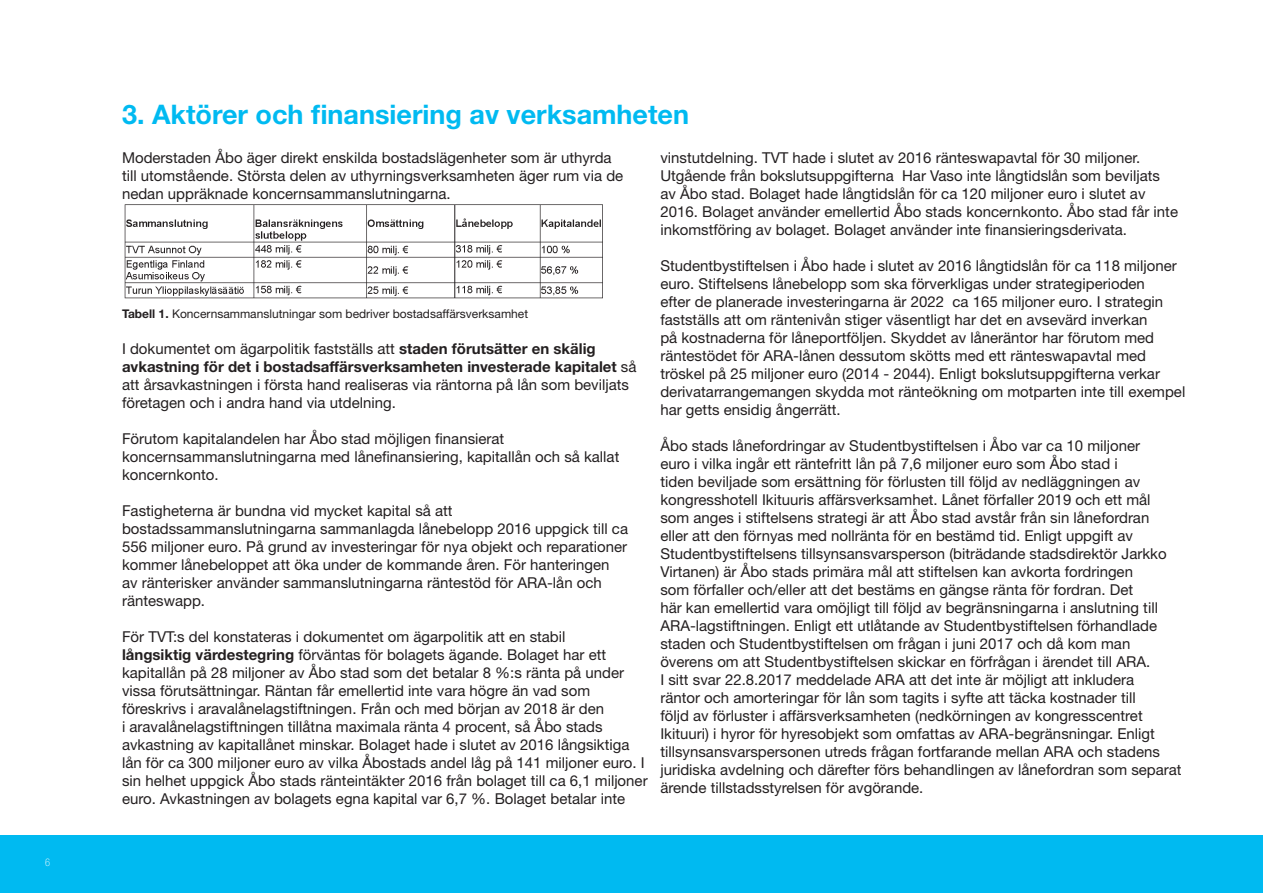
<style>
.page{position:relative;width:1263px;height:893px;background:#fff}
.page>*{position:absolute;margin:0;border:0;box-sizing:border-box;transform-origin:0 0}
.t1{font:700 27px "Helvetica Neue LT Std";color:#00baf1}
.t2{font:15px/18px "Helvetica Neue LT Std";color:#231f20}
.t3{font:12px "Helvetica Neue LT Std";color:#231f20}
.t4{font:100 condensed 10.5px "Helvetica Neue LT Std";color:#fff}
.s1{font-weight:700}
</style>
<div class="page">
<div style="left:0;top:835px;width:1263px;height:58px;background:#00baf1"></div>
<img style="left:124px;top:204px;width:479px;height:95px">
<p class="t4" style="left:45px;top:856px;width:7px">6</p>
<h1 class="t1" style="left:122px;top:98px;width:569px">3. Aktörer och finansiering av verksamheten</h1>
<p class="t2" style="left:122px;top:148px;width:503px">Moderstaden Åbo äger direkt enskilda bostadslägenheter som är uthyrda till utomstående. Största delen av uthyrningsverksamheten äger rum via de nedan uppräknade koncernsammanslutningarna.</p>
<p class="t2" style="left:660px;top:148px;width:519px">vinstutdelning. TVT hade i slutet av 2016 ränteswapavtal för 30 miljoner.<br>Utgående från bokslutsuppgifterna Har Vaso inte långtidslån som beviljats av Åbo stad. Bolaget hade långtidslån för ca 120 miljoner euro i slutet av 2016. Bolaget använder emellertid Åbo stads koncernkonto. Åbo stad får inte inkomstföring av bolaget. Bolaget använder inte finansieringsderivata.</p>
<p class="t2" style="left:660px;top:256px;width:526px">Studentbystiftelsen i Åbo hade i slutet av 2016 långtidslån för ca 118 miljoner euro. Stiftelsens lånebelopp som ska förverkligas under strategiperioden<br>efter de planerade investeringarna är 2022 ca 165 miljoner euro. I strategin fastställs att om räntenivån stiger väsentligt har det en avsevärd inverkan<br>på kostnaderna för låneportföljen. Skyddet av låneräntor har förutom med räntestödet för ARA-lånen dessutom skötts med ett ränteswapavtal med tröskel på 25 miljoner euro (2014 - 2044). Enligt bokslutsuppgifterna verkar derivatarrangemangen skydda mot ränteökning om motparten inte till exempel har getts ensidig ångerrätt.</p>
<p class="t2" style="left:660px;top:436px;width:523px">Åbo stads lånefordringar av Studentbystiftelsen i Åbo var ca 10 miljoner<br>euro i vilka ingår ett räntefritt lån på 7,6 miljoner euro som Åbo stad i<br>tiden beviljade som ersättning för förlusten till följd av nedläggningen av kongresshotell Ikituuris affärsverksamhet. Lånet förfaller 2019 och ett mål som anges i stiftelsens strategi är att Åbo stad avstår från sin lånefordran<br>eller att den förnyas med nollränta för en bestämd tid. Enligt uppgift av Studentbystiftelsens tillsynsansvarsperson (biträdande stadsdirektör Jarkko Virtanen) är Åbo stads primära mål att stiftelsen kan avkorta fordringen<br>som förfaller och/eller att det bestäms en gängse ränta för fordran. Det<br>här kan emellertid vara omöjligt till följd av begränsningarna i anslutning till ARA-lagstiftningen. Enligt ett utlåtande av Studentbystiftelsen förhandlade staden och Studentbystiftelsen om frågan i juni 2017 och då kom man överens om att Studentbystiftelsen skickar en förfrågan i ärendet till ARA.<br>I sitt svar 22.8.2017 meddelade ARA att det inte är möjligt att inkludera<br>räntor och amorteringar för lån som tagits i syfte att täcka kostnader till<br>följd av förluster i affärsverksamheten (nedkörningen av kongresscentret Ikituuri) i hyror för hyresobjekt som omfattas av ARA-begränsningar. Enligt tillsynsansvarspersonen utreds frågan fortfarande mellan ARA och stadens juridiska avdelning och därefter förs behandlingen av lånefordran som separat ärende tillstadsstyrelsen för avgörande.</p>
<p class="t3" style="left:122px;top:306px;width:408px"><span class="s1">Tabell 1.</span> Koncernsammanslutningar som bedriver bostadsaffärsverksamhet</p>
<p class="t2" style="left:122px;top:339px;width:516px">I dokumentet om ägarpolitik fastställs att <span class="s1">staden förutsätter en skälig avkastning för det i bostadsaffärsverksamheten investerade kapitalet</span> så att årsavkastningen i första hand realiseras via räntorna på lån som beviljats företagen och i andra hand via utdelning.</p>
<p class="t2" style="left:122px;top:429px;width:499px">Förutom kapitalandelen har Åbo stad möjligen finansierat koncernsammanslutningarna med lånefinansiering, kapitallån och så kallat koncernkonto.</p>
<p class="t2" style="left:122px;top:501px;width:508px">Fastigheterna är bundna vid mycket kapital så att bostadssammanslutningarna sammanlagda lånebelopp 2016 uppgick till ca 556 miljoner euro. På grund av investeringar för nya objekt och reparationer kommer lånebeloppet att öka under de kommande åren. För hanteringen av ränterisker använder sammanslutningarna räntestöd för ARA-lån och ränteswapp.</p>
<p class="t2" style="left:122px;top:627px;width:527px">För TVT:s del konstateras i dokumentet om ägarpolitik att en stabil<br><span class="s1">långsiktig värdestegring</span> förväntas för bolagets ägande. Bolaget har ett kapitallån på 28 miljoner av Åbo stad som det betalar 8 %:s ränta på under vissa förutsättningar. Räntan får emellertid inte vara högre än vad som föreskrivs i aravalånelagstiftningen. Från och med början av 2018 är den<br>i aravalånelagstiftningen tillåtna maximala ränta 4 procent, så Åbo stads avkastning av kapitallånet minskar. Bolaget hade i slutet av 2016 långsiktiga lån för ca 300 miljoner euro av vilka Åbostads andel låg på 141 miljoner euro. I sin helhet uppgick Åbo stads ränteintäkter 2016 från bolaget till ca 6,1 miljoner euro. Avkastningen av bolagets egna kapital var 6,7 %. Bolaget betalar inte</p>
</div>
